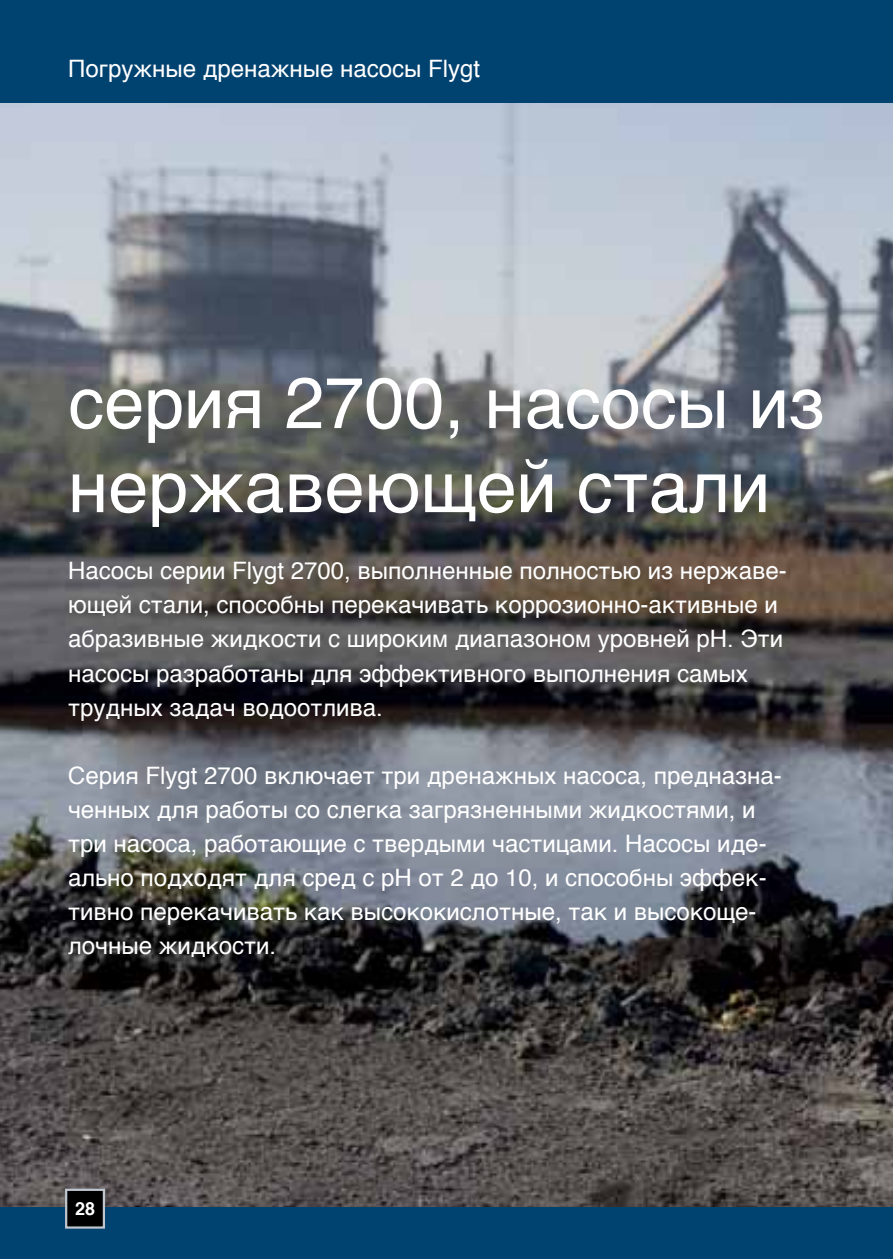
<style>
.page{position:relative;width:893px;height:1259px;background:#fff}
.page>*{position:absolute;margin:0;border:0;box-sizing:border-box;transform-origin:0 0}
.t1{font:72px/84px "Helvetica";color:#fff}
.t2{font:24px/33.9px "Helvetica";color:#fff}
.t3{font:700 18px "Helvetica";color:#fff}
</style>
<div class="page">
<img style="left:0;top:102px;width:893px;height:1106px">
<div style="left:0;top:1208px;width:893px;height:51px;background:#004270"></div>
<div style="left:0;top:0;width:893px;height:102px;background:#004270"></div>
<svg style="left:64px;top:1187px;width:42px;height:42px;background:#2a2d31"></svg>
<p class="t2" style="left:68px;top:52px;width:414px">Погружные дренажные насосы Flygt</p>
<h1 class="t1" style="left:68px;top:363px;width:758px">серия 2700, насосы из нержавеющей стали</h1>
<p class="t2" style="left:68px;top:555px;width:720px">Насосы серии Flygt 2700, выполненные полностью из нержаве&shy;ющей стали, способны перекачивать коррозионно-активные и абразивные жидкости с широким диапазоном уровней pH. Эти насосы разработаны для эффективного выполнения самых трудных задач водоотлива.</p>
<p class="t2" style="left:68px;top:759px;width:715px">Серия Flygt 2700 включает три дренажных насоса, предназна&shy;ченных для работы со слегка загрязненными жидкостями, и три насоса, работающие с твердыми частицами. Насосы иде&shy;ально подходят для сред с pH от 2 до 10, и способны эффек&shy;тивно перекачивать как высококислотные, так и высокоще&shy;лочные жидкости.</p>
<p class="t3" style="left:75px;top:1194px;width:22px">28</p>
</div>
